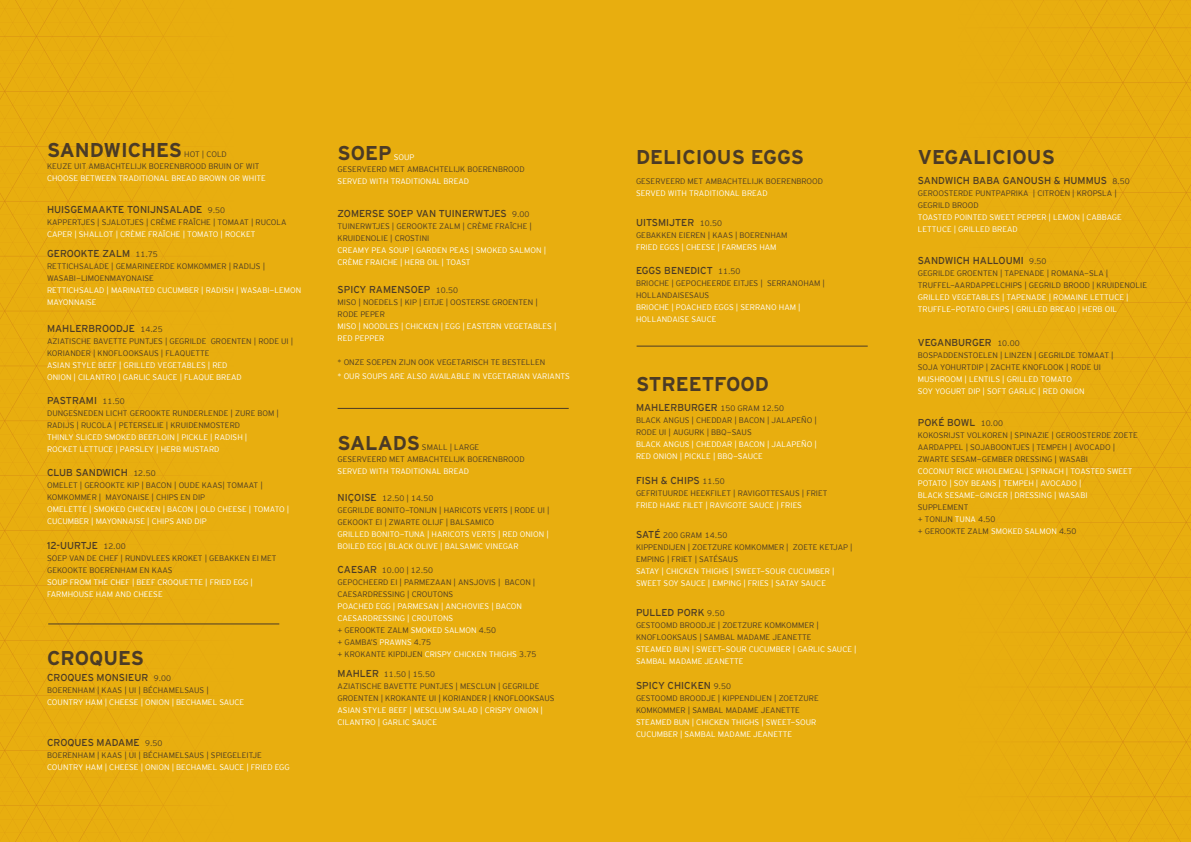
<style>
.page{position:relative;width:1191px;height:842px;background:#e8ae0f}
.page>*{position:absolute;margin:0;border:0;box-sizing:border-box;transform-origin:0 0}
.t1{font:700 20px "Interstate";color:#4b3b26}
.t2{font:10px "Interstate";color:#4b3b26}
.t3{font:8px/12px "Interstate Mono Lgt";color:#4b3b26}
.t4{font:8px/12px "Interstate Mono Lgt";color:#fff}
.s1{font-family:"Interstate Mono Lgt";font-size:8px}
.s2{font-family:"Interstate";font-size:10px}
.s3{color:#4b3b26}
.s4{color:#fff}
</style>
<div class="page">
<svg style="left:1040px;top:0;width:151px;height:280px"></svg>
<hr style="left:337px;top:408px;width:232px;height:1px;background:#4b3b26">
<hr style="left:636px;top:346px;width:231px;height:1px;background:#4b3b26">
<hr style="left:48px;top:624px;width:231px;height:1px;background:#4b3b26">
<h1 class="t1" style="left:47px;top:139px;width:137px">SANDWICHES</h1>
<p class="t3" style="left:47px;top:148px;width:214px;text-indent:137px">HOT | COLD<br>KEUZE UIT AMBACHTELIJK BOERENBROOD BRUIN OF WIT</p>
<p class="t4" style="left:47px;top:172px;width:220px">CHOOSE BETWEEN TRADITIONAL BREAD BROWN OR WHITE</p>
<p class="t2" style="left:47px;top:204px;width:180px">HUISGEMAAKTE TONIJNSALADE <span class="s1">9.50</span></p>
<p class="t3" style="left:47px;top:216px;width:241px">KAPPERTJES | SJALOTJES | CRÈME FRAÎCHE | TOMAAT | RUCOLA</p>
<p class="t4" style="left:47px;top:228px;width:210px">CAPER | SHALLOT | CRÈME FRAÎCHE | TOMATO | ROCKET</p>
<p class="t2" style="left:47px;top:248px;width:112px">GEROOKTE ZALM <span class="s1">11.75</span></p>
<p class="t3" style="left:47px;top:260px;width:219px">RETTICHSALADE | GEMARINEERDE KOMKOMMER | RADIJS |<br>WASABI-LIMOENMAYONAISE</p>
<p class="t4" style="left:47px;top:284px;width:256px">RETTICHSALAD | MARINATED CUCUMBER | RADISH | WASABI-LEMON<br>MAYONNAISE</p>
<p class="t2" style="left:47px;top:323px;width:117px">MAHLERBROODJE <span class="s1">14.25</span></p>
<p class="t3" style="left:47px;top:335px;width:248px">AZIATISCHE BAVETTE PUNTJES | GEGRILDE GROENTEN | RODE UI |<br>KORIANDER | KNOFLOOKSAUS | FLAQUETTE</p>
<p class="t4" style="left:47px;top:359px;width:196px">ASIAN STYLE BEEF | GRILLED VEGETABLES | RED<br>ONION | CILANTRO | GARLIC SAUCE | FLAQUE BREAD</p>
<p class="t2" style="left:47px;top:395px;width:79px">PASTRAMI <span class="s1">11.50</span></p>
<p class="t3" style="left:47px;top:407px;width:233px">DUNGESNEDEN LICHT GEROOKTE RUNDERLENDE | ZURE BOM |<br>RADIJS | RUCOLA | PETERSELIE | KRUIDENMOSTERD</p>
<p class="t4" style="left:47px;top:431px;width:202px">THINLY SLICED SMOKED BEEFLOIN | PICKLE | RADISH |<br>ROCKET LETTUCE | PARSLEY | HERB MUSTARD</p>
<p class="t2" style="left:47px;top:467px;width:110px">CLUB SANDWICH <span class="s1">12.50</span></p>
<p class="t3" style="left:47px;top:479px;width:217px">OMELET | GEROOKTE KIP | BACON | OUDE KAAS| TOMAAT |<br>KOMKOMMER | MAYONAISE | CHIPS EN DIP</p>
<p class="t4" style="left:47px;top:503px;width:244px">OMELETTE | SMOKED CHICKEN | BACON | OLD CHEESE | TOMATO |<br>CUCUMBER | MAYONNAISE | CHIPS AND DIP</p>
<p class="t2" style="left:47px;top:540px;width:80px">12-UURTJE <span class="s1">12.00</span></p>
<p class="t3" style="left:47px;top:552px;width:231px">SOEP VAN DE CHEF | RUNDVLEES KROKET | GEBAKKEN EI MET<br>GEKOOKTE BOERENHAM EN KAAS</p>
<p class="t4" style="left:47px;top:576px;width:207px">SOUP FROM THE CHEF | BEEF CROQUETTE | FRIED EGG |<br>FARMHOUSE HAM AND CHEESE</p>
<h1 class="t1" style="left:47px;top:646px;width:99px">CROQUES</h1>
<p class="t2" style="left:47px;top:672px;width:125px">CROQUES MONSIEUR <span class="s1">9.00</span></p>
<p class="t3" style="left:47px;top:684px;width:163px">BOERENHAM | KAAS | UI | BÉCHAMELSAUS |</p>
<p class="t4" style="left:47px;top:696px;width:199px">COUNTRY HAM | CHEESE | ONION | BECHAMEL SAUCE</p>
<p class="t2" style="left:47px;top:737px;width:117px">CROQUES MADAME <span class="s1">9.50</span></p>
<p class="t3" style="left:47px;top:749px;width:216px">BOERENHAM | KAAS | UI | BÉCHAMELSAUS | SPIEGELEITJE</p>
<p class="t4" style="left:47px;top:761px;width:244px">COUNTRY HAM | CHEESE | ONION | BECHAMEL SAUCE | FRIED EGG</p>
<h1 class="t1" style="left:337px;top:141px;width:56px">SOEP</h1>
<p class="t4" style="left:394px;top:151px;width:22px">SOUP</p>
<p class="t3" style="left:337px;top:163px;width:189px">GESERVEERD MET AMBACHTELIJK BOERENBROOD</p>
<p class="t4" style="left:337px;top:175px;width:133px">SERVED WITH TRADITIONAL BREAD</p>
<p class="t2" style="left:337px;top:207px;width:193px">ZOMERSE SOEP VAN TUINERWTJES <span class="s1">9.00</span></p>
<p class="t3" style="left:337px;top:220px;width:196px">TUINERWTJES | GEROOKTE ZALM | CRÈME FRAÎCHE |<br>KRUIDENOLIE | CROSTINI</p>
<p class="t4" style="left:337px;top:244px;width:210px">CREAMY PEA SOUP | GARDEN PEAS | SMOKED SALMON |<br>CRÈME FRAICHE | HERB OIL | TOAST</p>
<p class="t2" style="left:337px;top:284px;width:122px">SPICY RAMENSOEP <span class="s1">10.50</span></p>
<p class="t3" style="left:337px;top:296px;width:202px">MISO | NOEDELS | KIP | EITJE | OOSTERSE GROENTEN |<br>RODE PEPER</p>
<p class="t4" style="left:337px;top:320px;width:220px">MISO | NOODLES | CHICKEN | EGG | EASTERN VEGETABLES |<br>RED PEPPER</p>
<p class="t3" style="left:337px;top:356px;width:209px">* ONZE SOEPEN ZIJN OOK VEGETARISCH TE BESTELLEN</p>
<p class="t4" style="left:337px;top:370px;width:234px">* OUR SOUPS ARE ALSO AVAILABLE IN VEGETARIAN VARIANTS</p>
<h1 class="t1" style="left:337px;top:432px;width:84px">SALADS</h1>
<p class="t3" style="left:337px;top:441px;width:189px;text-indent:84px">SMALL | LARGE<br>GESERVEERD MET AMBACHTELIJK BOERENBROOD</p>
<p class="t4" style="left:337px;top:465px;width:133px">SERVED WITH TRADITIONAL BREAD</p>
<p class="t3" style="left:337px;top:492px;width:213px"><span class="s2">NIÇOISE</span> 12.50 | 14.50<br>GEGRILDE BONITO-TONIJN | HARICOTS VERTS | RODE UI |<br>GEKOOKT EI | ZWARTE OLIJF | BALSAMICO</p>
<p class="t4" style="left:337px;top:528px;width:213px">GRILLED BONITO-TUNA | HARICOTS VERTS | RED ONION |<br>BOILED EGG | BLACK OLIVE | BALSAMIC VINEGAR</p>
<p class="t3" style="left:337px;top:564px;width:199px"><span class="s2">CAESAR</span> 10.00 | 12.50<br>GEPOCHEERD EI | PARMEZAAN | ANSJOVIS | BACON |<br>CAESARDRESSING | CROUTONS</p>
<p class="t4" style="left:337px;top:600px;width:200px">POACHED EGG | PARMESAN | ANCHOVIES | BACON CAESARDRESSING | CROUTONS<br><span class="s3">+ GEROOKTE ZALM</span> SMOKED SALMON <span class="s3">4.50<br>+ GAMBA’S</span> PRAWNS <span class="s3">4.75<br>+ KROKANTE KIPDIJEN</span> CRISPY CHICKEN THIGHS <span class="s3">3.75</span></p>
<p class="t3" style="left:337px;top:668px;width:219px"><span class="s2">MAHLER</span> 11.50 | 15.50<br>AZIATISCHE BAVETTE PUNTJES | MESCLUN | GEGRILDE<br>GROENTEN | KROKANTE UI | KORIANDER | KNOFLOOKSAUS</p>
<p class="t4" style="left:337px;top:704px;width:207px">ASIAN STYLE BEEF | MESCLUM SALAD | CRISPY ONION |<br>CILANTRO | GARLIC SAUCE</p>
<h1 class="t1" style="left:636px;top:146px;width:169px">DELICIOUS EGGS</h1>
<p class="t3" style="left:636px;top:175px;width:189px">GESERVEERD MET AMBACHTELIJK BOERENBROOD</p>
<p class="t4" style="left:636px;top:187px;width:133px">SERVED WITH TRADITIONAL BREAD</p>
<p class="t2" style="left:636px;top:217px;width:88px">UITSMIJTER <span class="s1">10.50</span></p>
<p class="t3" style="left:636px;top:229px;width:153px">GEBAKKEN EIEREN | KAAS | BOERENHAM</p>
<p class="t4" style="left:636px;top:241px;width:142px">FRIED EGGS | CHEESE | FARMERS HAM</p>
<p class="t2" style="left:636px;top:265px;width:106px">EGGS BENEDICT <span class="s1">11.50</span></p>
<p class="t3" style="left:636px;top:277px;width:190px">BRIOCHE | GEPOCHEERDE EITJES | SERRANOHAM |<br>HOLLANDAISESAUS</p>
<p class="t4" style="left:636px;top:301px;width:166px">BRIOCHE | POACHED EGGS | SERRANO HAM |<br>HOLLANDAISE SAUCE</p>
<h1 class="t1" style="left:636px;top:373px;width:134px">STREETFOOD</h1>
<p class="t2" style="left:636px;top:402px;width:149px">MAHLERBURGER <span class="s1">150 GRAM 12.50</span></p>
<p class="t3" style="left:636px;top:414px;width:182px">BLACK ANGUS | CHEDDAR | BACON | JALAPEÑO |<br>RODE UI | AUGURK | BBQ-SAUS</p>
<p class="t4" style="left:636px;top:438px;width:182px">BLACK ANGUS | CHEDDAR | BACON | JALAPEÑO |<br>RED ONION | PICKLE | BBQ-SAUCE</p>
<p class="t2" style="left:636px;top:475px;width:90px">FISH &amp; CHIPS <span class="s1">11.50</span></p>
<p class="t3" style="left:636px;top:487px;width:193px">GEFRITUURDE HEEKFILET | RAVIGOTTESAUS | FRIET</p>
<p class="t4" style="left:636px;top:499px;width:167px">FRIED HAKE FILET | RAVIGOTE SAUCE | FRIES</p>
<p class="t3" style="left:636px;top:529px;width:218px"><span class="s2">SATÉ</span> 200 GRAM 14.50<br>KIPPENDIJEN | ZOETZURE KOMKOMMER | ZOETE KETJAP |<br>EMPING | FRIET | SATÉSAUS</p>
<p class="t4" style="left:636px;top:565px;width:200px">SATAY | CHICKEN THIGHS | SWEET-SOUR CUCUMBER |<br>SWEET SOY SAUCE | EMPING | FRIES | SATAY SAUCE</p>
<p class="t2" style="left:636px;top:607px;width:90px">PULLED PORK <span class="s1">9.50</span></p>
<p class="t3" style="left:636px;top:619px;width:184px">GESTOOMD BROODJE | ZOETZURE KOMKOMMER |<br>KNOFLOOKSAUS | SAMBAL MADAME JEANETTE</p>
<p class="t4" style="left:636px;top:643px;width:222px">STEAMED BUN | SWEET-SOUR CUCUMBER | GARLIC SAUCE |<br>SAMBAL MADAME JEANETTE</p>
<p class="t2" style="left:636px;top:680px;width:96px">SPICY CHICKEN <span class="s1">9.50</span></p>
<p class="t3" style="left:636px;top:692px;width:184px">GESTOOMD BROODJE | KIPPENDIJEN | ZOETZURE<br>KOMKOMMER | SAMBAL MADAME JEANETTE</p>
<p class="t4" style="left:636px;top:716px;width:182px">STEAMED BUN | CHICKEN THIGHS | SWEET-SOUR<br>CUCUMBER | SAMBAL MADAME JEANETTE</p>
<h1 class="t1" style="left:918px;top:146px;width:139px">VEGALICIOUS</h1>
<p class="t2" style="left:918px;top:175px;width:213px">SANDWICH BABA GANOUSH &amp; HUMMUS <span class="s1">8.50</span></p>
<p class="t3" style="left:918px;top:187px;width:200px">GEROOSTERDE PUNTPAPRIKA | CITROEN | KROPSLA |<br>GEGRILD BROOD</p>
<p class="t4" style="left:918px;top:211px;width:206px">TOASTED POINTED SWEET PEPPER | LEMON | CABBAGE<br>LETTUCE | GRILLED BREAD</p>
<p class="t2" style="left:918px;top:255px;width:130px">SANDWICH HALLOUMI <span class="s1">9.50</span></p>
<p class="t3" style="left:918px;top:267px;width:231px">GEGRILDE GROENTEN | TAPENADE | ROMANA-SLA |<br>TRUFFEL-AARDAPPELCHIPS | GEGRILD BROOD | KRUIDENOLIE</p>
<p class="t4" style="left:918px;top:291px;width:212px">GRILLED VEGETABLES | TAPENADE | ROMAINE LETTUCE |<br>TRUFFLE-POTATO CHIPS | GRILLED BREAD | HERB OIL</p>
<p class="t2" style="left:918px;top:337px;width:103px">VEGANBURGER <span class="s1">10.00</span></p>
<p class="t3" style="left:918px;top:349px;width:197px">BOSPADDENSTOELEN | LINZEN | GEGRILDE TOMAAT |<br>SOJA YOHURTDIP | ZACHTE KNOFLOOK | RODE UI</p>
<p class="t4" style="left:918px;top:373px;width:168px">MUSHROOM | LENTILS | GRILLED TOMATO<br>SOY YOGURT DIP | SOFT GARLIC | RED ONION</p>
<p class="t2" style="left:918px;top:417px;width:87px">POKÉ BOWL <span class="s1">10.00</span></p>
<p class="t3" style="left:918px;top:429px;width:222px">KOKOSRIJST VOLKOREN | SPINAZIE | GEROOSTERDE ZOETE<br>AARDAPPEL | SOJABOONTJES | TEMPEH | AVOCADO |<br>ZWARTE SESAM-GEMBER DRESSING | WASABI</p>
<p class="t4" style="left:918px;top:465px;width:216px">COCONUT RICE WHOLEMEAL | SPINACH | TOASTED SWEET<br>POTATO | SOY BEANS | TEMPEH | AVOCADO |<br>BLACK SESAME-GINGER | DRESSING | WASABI</p>
<p class="t3" style="left:918px;top:501px;width:160px">SUPPLEMENT<br>+ TONIJN <span class="s4">TUNA</span> 4.50<br>+ GEROOKTE ZALM <span class="s4">SMOKED SALMON</span> 4.50</p>
</div>
